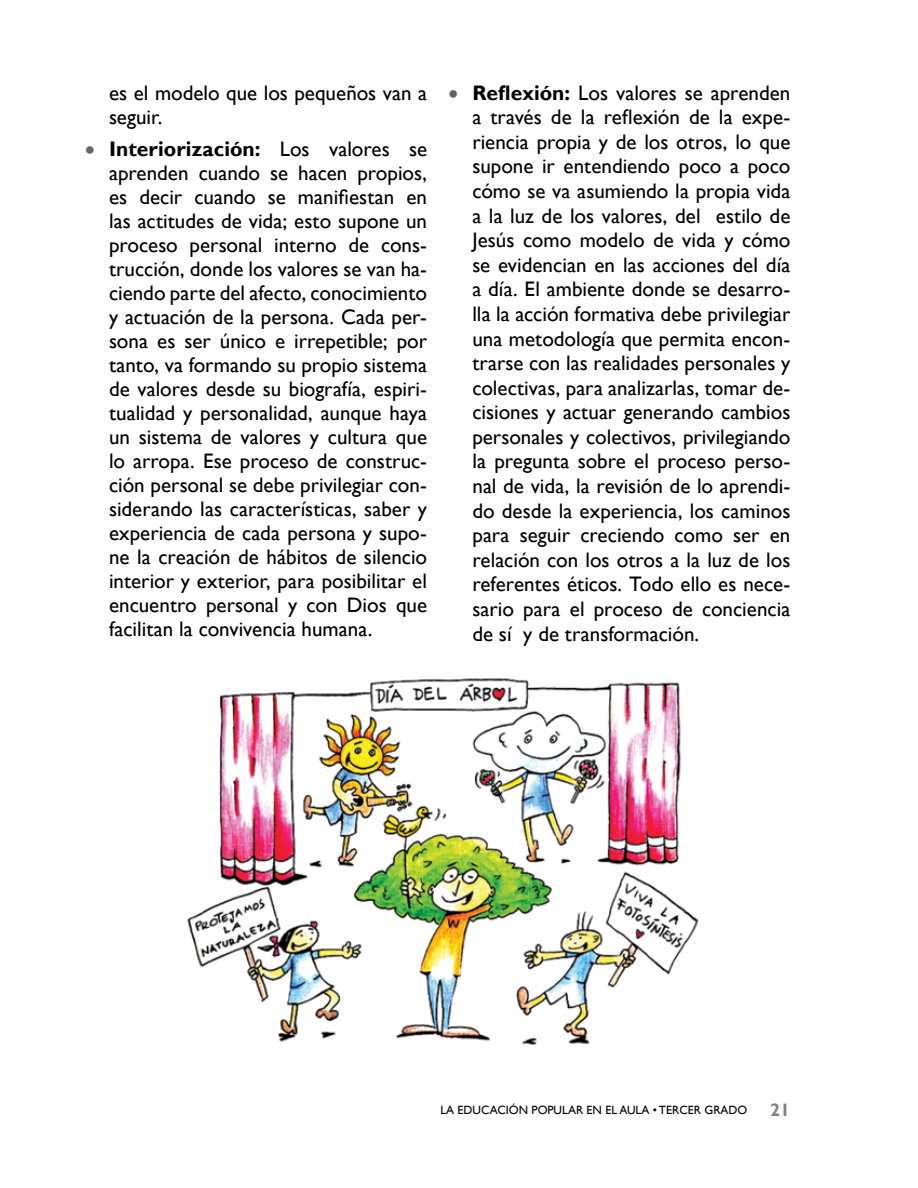
<style>
.page{position:relative;width:918px;height:1188px;background:#fff}
.page>*{position:absolute;margin:0;border:0;box-sizing:border-box;transform-origin:0 0}
.t1{font:21px/24.6px "Gill Sans";color:#000;text-align:justify}
.t2{font:700 18px "Gill Sans";color:#808285}
.t3{font:12px "Gill Sans";color:#000}
.s1{color:#636466}
.s2{font-weight:700}
</style>
<div class="page">
<img style="left:187px;top:678px;width:512px;height:367px">
<p class="t1" style="left:109px;top:81px;width:320px;line-height:24px">es el modelo que los pequeños van a seguir.</p>
<p class="t1" style="left:109px;top:137px;width:320px;line-height:24px;text-indent:-24px"><span class="s1">•</span> <span class="s2">Interiorización:</span> Los valores se aprenden cuando se hacen propios, es decir cuando se manifiestan en las actitudes de vida; esto supone un proceso personal interno de cons&shy;trucción, donde los valores se van ha&shy;ciendo parte del afecto, conocimiento y actuación de la persona. Cada per&shy;sona es ser único e irrepetible; por tanto, va formando su propio sistema de valores desde su biografía, espiri&shy;tualidad y personalidad, aunque haya un sistema de valores y cultura que lo arropa. Ese proceso de construc&shy;ción personal se debe privilegiar con&shy;siderando las características, saber y experiencia de cada persona y supo&shy;ne la creación de hábitos de silencio interior y exterior, para posibilitar el encuentro personal y con Dios que facilitan la convivencia humana.</p>
<p class="t1" style="left:472px;top:81px;width:320px;text-indent:-24px"><span class="s1">•</span> <span class="s2">Reflexión:</span> Los valores se aprenden a través de la reflexión de la expe&shy;riencia propia y de los otros, lo que supone ir entendiendo poco a poco cómo se va asumiendo la propia vida a la luz de los valores, del estilo de Jesús como modelo de vida y cómo se evidencian en las acciones del día a día. El ambiente donde se desarro&shy;lla la acción formativa debe privilegiar una metodología que permita encon&shy;trarse con las realidades personales y colectivas, para analizarlas, tomar de&shy;cisiones y actuar generando cambios personales y colectivos, privilegiando la pregunta sobre el proceso perso&shy;nal de vida, la revisión de lo aprendi&shy;do desde la experiencia, los caminos para seguir creciendo como ser en relación con los otros a la luz de los referentes éticos. Todo ello es nece&shy;sario para el proceso de conciencia de sí y de transformación.</p>
<p class="t3" style="left:440px;top:1103px;width:283px">La Educación Popular en el Aula • TERCER GRADO</p>
<p class="t2" style="left:770px;top:1099px;width:21px">21</p>
</div>
